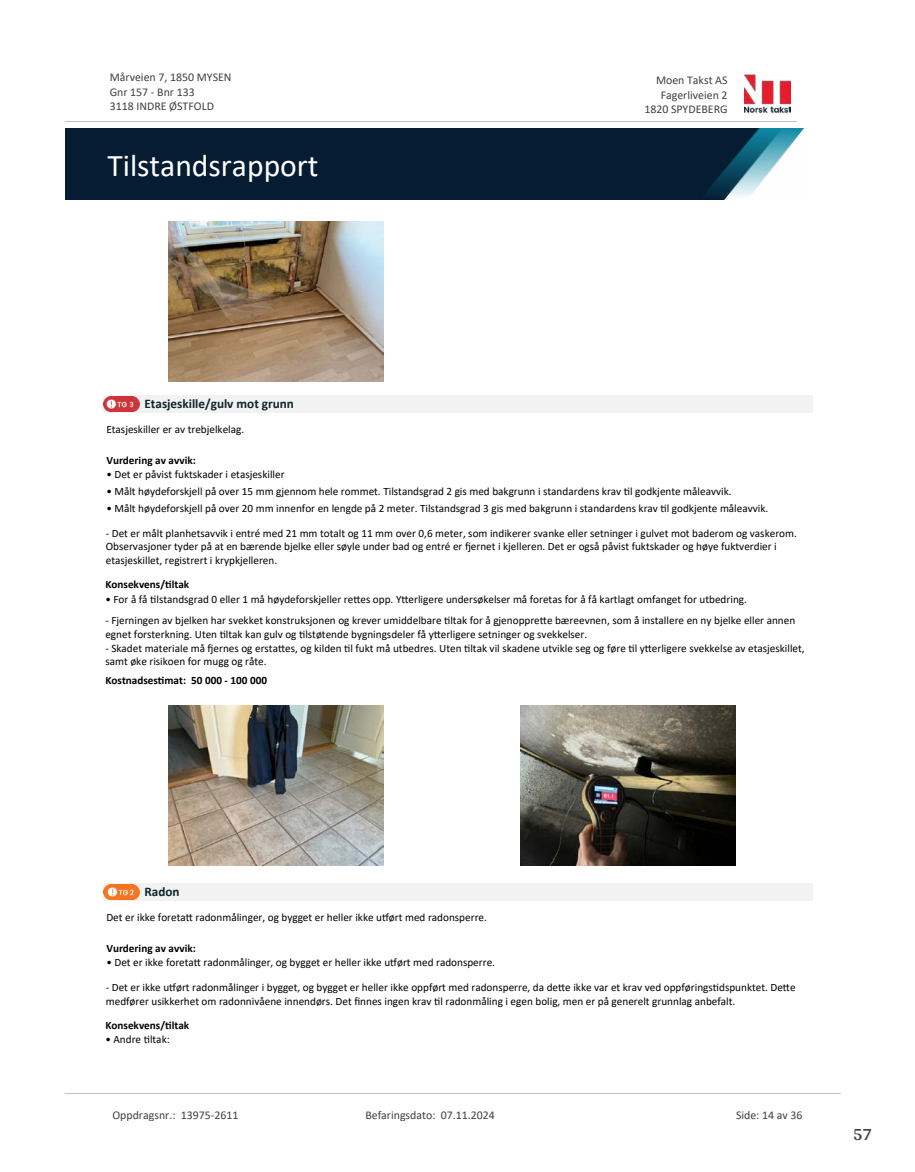
<style>
.page{position:relative;width:915px;height:1172px;background:#fff}
.page>*{position:absolute;margin:0;border:0;box-sizing:border-box;transform-origin:0 0}
.t1{font:31.65px "Calibri";color:#fff}
.t2{font:700 18px "Arya";color:#414749}
.t3{font:700 13.2px "Calibri";color:#0f252c}
.t4{font:11.85px/14.5px "Calibri";color:#404040}
.t5{font:11.25px/13.6px "Calibri";color:#000}
.t6{font:700 11.25px "Calibri";color:#000}
</style>
<div class="page">
<img style="left:169px;top:222px;width:214px;height:160px">
<div style="left:104px;top:396px;width:708px;height:17px;background:#f2f2f2"></div>
<svg style="left:107px;top:411px;width:29px;height:1px"></svg>
<img style="left:104px;top:396px;width:35px;height:15px">
<img style="left:169px;top:706px;width:214px;height:160px">
<img style="left:520px;top:706px;width:215px;height:160px">
<div style="left:104px;top:884px;width:708px;height:17px;background:#f2f2f2"></div>
<svg style="left:107px;top:899px;width:29px;height:1px"></svg>
<img style="left:104px;top:884px;width:35px;height:15px">
<img style="left:744px;top:74px;width:46px;height:40px">
<hr style="left:65px;top:121px;width:731px;height:1px;background:#c0c0c0">
<img style="left:65px;top:129px;width:738px;height:71px">
<hr style="left:65px;top:1093px;width:775px;height:1px;background:#c0c0c0">
<p class="t4" style="left:110px;top:70px;width:123px">Mårveien 7, 1850 MYSEN<br>Gnr 157 - Bnr 133<br>3118 INDRE ØSTFOLD</p>
<p class="t4" style="left:655px;top:73px;width:73px">Moen Takst AS</p>
<p class="t4" style="left:660px;top:87px;width:68px">Fagerliveien 2</p>
<p class="t4" style="left:644px;top:102px;width:85px">1820 SPYDEBERG</p>
<h1 class="t1" style="left:107px;top:143px;width:213px">Tilstandsrapport</h1>
<p class="t3" style="left:144px;top:395px;width:151px">Etasjeskille/gulv mot grunn</p>
<p class="t5" style="left:106px;top:422px;width:139px">Etasjeskiller er av trebjelkelag.</p>
<p class="t6" style="left:106px;top:452px;width:91px">Vurdering av avvik:</p>
<p class="t5" style="left:106px;top:467px;width:180px">• Det er påvist fuktskader i etasjeskiller</p>
<p class="t5" style="left:106px;top:484px;width:626px">• Målt høydeforskjell på over 15 mm gjennom hele rommet. Tilstandsgrad 2 gis med bakgrunn i standardens krav 琀椀l godkjente måleavvik.</p>
<p class="t5" style="left:106px;top:501px;width:663px">• Målt høydeforskjell på over 20 mm innenfor en lengde på 2 meter. Tilstandsgrad 3 gis med bakgrunn i standardens krav 琀椀l godkjente måleavvik.</p>
<p class="t5" style="left:106px;top:526px;width:692px">- Det er målt planhetsavvik i entré med 21 mm totalt og 11 mm over 0,6 meter, som indikerer svanke eller setninger i gulvet mot baderom og vaskerom.<br>Observasjoner tyder på at en bærende bjelke eller søyle under bad og entré er 昀樀ernet i kjelleren. Det er også påvist fuktskader og høye fuktverdier i etasjeskillet, registrert i krypkjelleren.</p>
<p class="t6" style="left:105px;top:577px;width:85px">Konsekvens/琀椀ltak</p>
<p class="t5" style="left:105px;top:592px;width:642px">• For å få 琀椀lstandsgrad 0 eller 1 må høydeforskjeller re琀琀es opp. Y琀琀erligere undersøkelser må foretas for å få kartlagt omfanget for utbedring.</p>
<p class="t5" style="left:105px;top:613px;width:691px">- Fjerningen av bjelken har svekket konstruksjonen og krever umiddelbare 琀椀ltak for å gjenoppre琀琀e bæreevnen, som å installere en ny bjelke eller annen egnet forsterkning. Uten 琀椀ltak kan gulv og 琀椀lstøtende bygningsdeler få y琀琀erligere setninger og svekkelser.</p>
<p class="t5" style="left:105px;top:641px;width:700px">- Skadet materiale må 昀樀ernes og ersta琀琀es, og kilden 琀椀l fukt må utbedres. Uten 琀椀ltak vil skadene utvikle seg og føre 琀椀l y琀琀erligere svekkelse av etasjeskillet, samt øke risikoen for mugg og råte.</p>
<p class="t6" style="left:105px;top:672px;width:163px">Kostnadses琀椀mat: 50 000 - 100 000</p>
<p class="t3" style="left:144px;top:883px;width:37px">Radon</p>
<p class="t5" style="left:106px;top:910px;width:382px">Det er ikke foreta琀琀 radonmålinger, og bygget er heller ikke u琀昀ørt med radonsperre.</p>
<p class="t6" style="left:106px;top:940px;width:91px">Vurdering av avvik:</p>
<p class="t5" style="left:106px;top:955px;width:390px">• Det er ikke foreta琀琀 radonmålinger, og bygget er heller ikke u琀昀ørt med radonsperre.</p>
<p class="t5" style="left:106px;top:980px;width:691px">- Det er ikke u琀昀ørt radonmålinger i bygget, og bygget er heller ikke oppført med radonsperre, da de琀琀e ikke var et krav ved oppførings琀椀dspunktet. De琀琀e medfører usikkerhet om radonnivåene innendørs. Det 昀椀nnes ingen krav 琀椀l radonmåling i egen bolig, men er på generelt grunnlag anbefalt.</p>
<p class="t6" style="left:105px;top:1017px;width:85px">Konsekvens/琀椀ltak</p>
<p class="t5" style="left:105px;top:1032px;width:66px">• Andre 琀椀ltak:</p>
<p class="t4" style="left:112px;top:1107px;width:127px">Oppdragsnr.: 13975-2611</p>
<p class="t4" style="left:365px;top:1107px;width:131px">Befaringsdato: 07.11.2024</p>
<p class="t4" style="left:735px;top:1107px;width:68px">Side: 14 av 36</p>
<h2 class="t2" style="left:852px;top:1123px;width:21px">57</h2>
</div>
